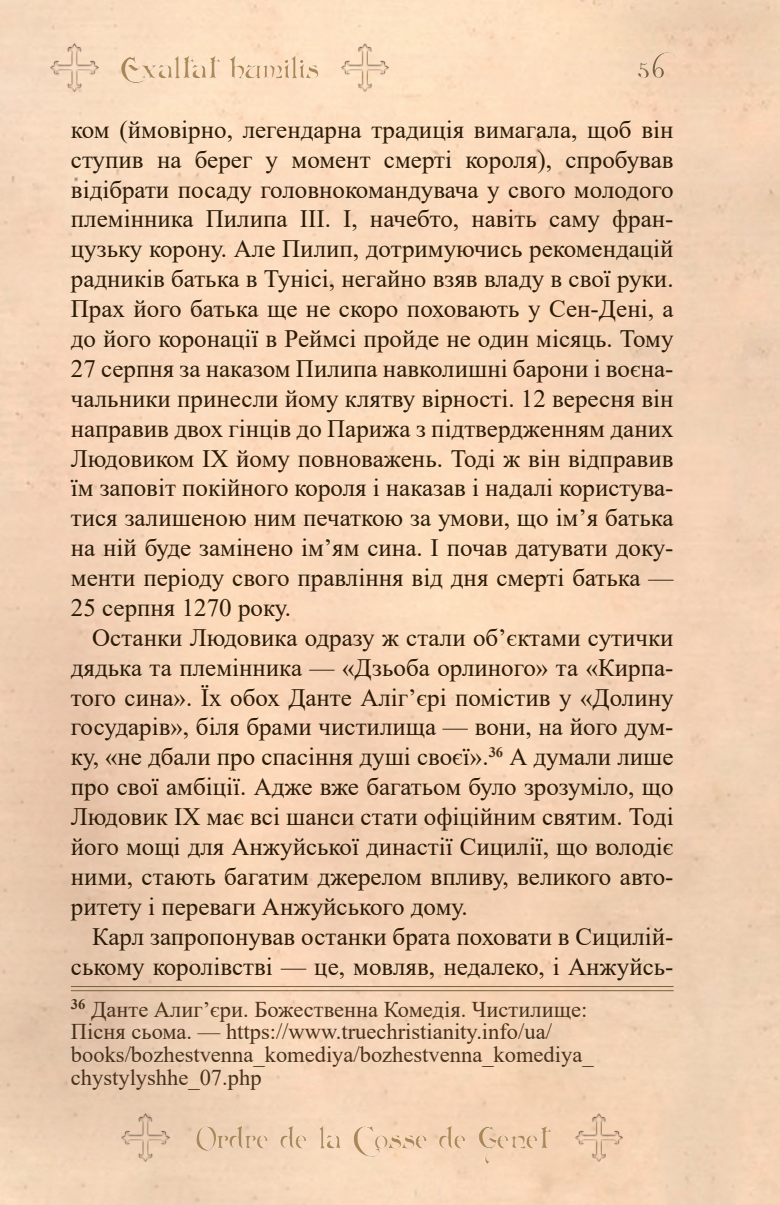
<style>
.page{position:relative;width:780px;height:1205px;background:#fff}
.page>*{position:absolute;margin:0;border:0;box-sizing:border-box;transform-origin:0 0}
.t1{font:35px "Acquest Script";color:#78603b}
.t2{font:30px "Arlekino";color:#ab8755}
.t3{font:25px/29.8px "Times New Roman";color:#2a1b08;text-align:justify}
.t4{font:22.5px/22.5px "Times New Roman";color:#48321d}
</style>
<div class="page">
<div style="left:101px;top:6px;width:272px;height:97px;background:#fce0c2"></div>
<div style="left:599px;top:6px;width:146px;height:110px;background:#f3d2b4"></div>
<div style="left:51px;top:1117px;width:622px;height:78px;background:#f4d4b7"></div>
<img style="left:574px;top:1113px;width:50px;height:49px">
<img style="left:120px;top:1113px;width:50px;height:49px">
<img style="left:50px;top:43px;width:49px;height:49px">
<img style="left:341px;top:43px;width:49px;height:49px">
<hr style="left:71px;top:986px;width:602px;height:1px;background:#78603b">
<hr style="left:71px;top:990px;width:602px;height:1px;background:#78603b">
<p class="t2" style="left:120px;top:50px;width:200px">Exaltat humilis</p>
<h1 class="t1" style="left:638px;top:45px;width:28px">56</h1>
<p class="t3" style="left:71px;top:114px;width:604px">ком (ймовірно, легендарна традиція вимагала, щоб він ступив на берег у момент смерті короля), спробував відібрати посаду головнокомандувача у свого молодого племінника Пилипа ІІІ. І, начебто, навіть саму фран&shy;цузьку корону. Але Пилип, дотримуючись рекомендацій радників батька в Тунісі, негайно взяв владу в свої руки.<br>Прах його батька ще не скоро поховають у Сен-Дені, а до його коронації в Реймсі пройде не один місяць. Тому 27 серпня за наказом Пилипа навколишні барони і воєна&shy;чальники принесли йому клятву вірності. 12 вересня він направив двох гінців до Парижа з підтвердженням даних Людовиком IX йому повноважень. Тоді ж він відправив їм заповіт покійного короля і наказав і надалі користува&shy;тися залишеною ним печаткою за умови, що ім’я батька на ній буде замінено ім’ям сина. І почав датувати доку&shy;менти періоду свого правління від дня смерті батька — 25 серпня 1270 року.</p>
<p class="t3" style="left:71px;top:622px;width:604px;text-indent:21px">Останки Людовика одразу ж стали об’єктами сутички дядька та племінника — «Дзьоба орлиного» та «Кирпа&shy;того сина». Їх обох Данте Аліг’єрі помістив у «Долину государів», біля брами чистилища — вони, на його дум&shy;ку, «не дбали про спасіння душі своєї».<sup>36</sup> А думали лише про свої амбіції. Адже вже багатьом було зрозуміло, що Людовик ІХ має всі шанси стати офіційним святим. Тоді його мощі для Анжуйської династії Сицилії, що володіє ними, стають багатим джерелом впливу, великого авто&shy;ритету і переваги Анжуйського дому.</p>
<p class="t3" style="left:71px;top:920px;width:604px;text-align:right">Карл запропонував останки брата поховати в Сицилій&shy;ському королівстві — це, мовляв, недалеко, і Анжуйсь-</p>
<p class="t4" style="left:71px;top:997px;width:524px"><sup>36</sup> Данте Алиг’єри. Божественна Комедія. Чистилище:<br>Пісня сьома. — https://www.truechristianity.info/ua/ books/bozhestvenna_komediya/bozhestvenna_komediya_ chystylyshhe_07.php</p>
<p class="t2" style="left:196px;top:1120px;width:354px">Ordre de la Cosse de Genet</p>
</div>
